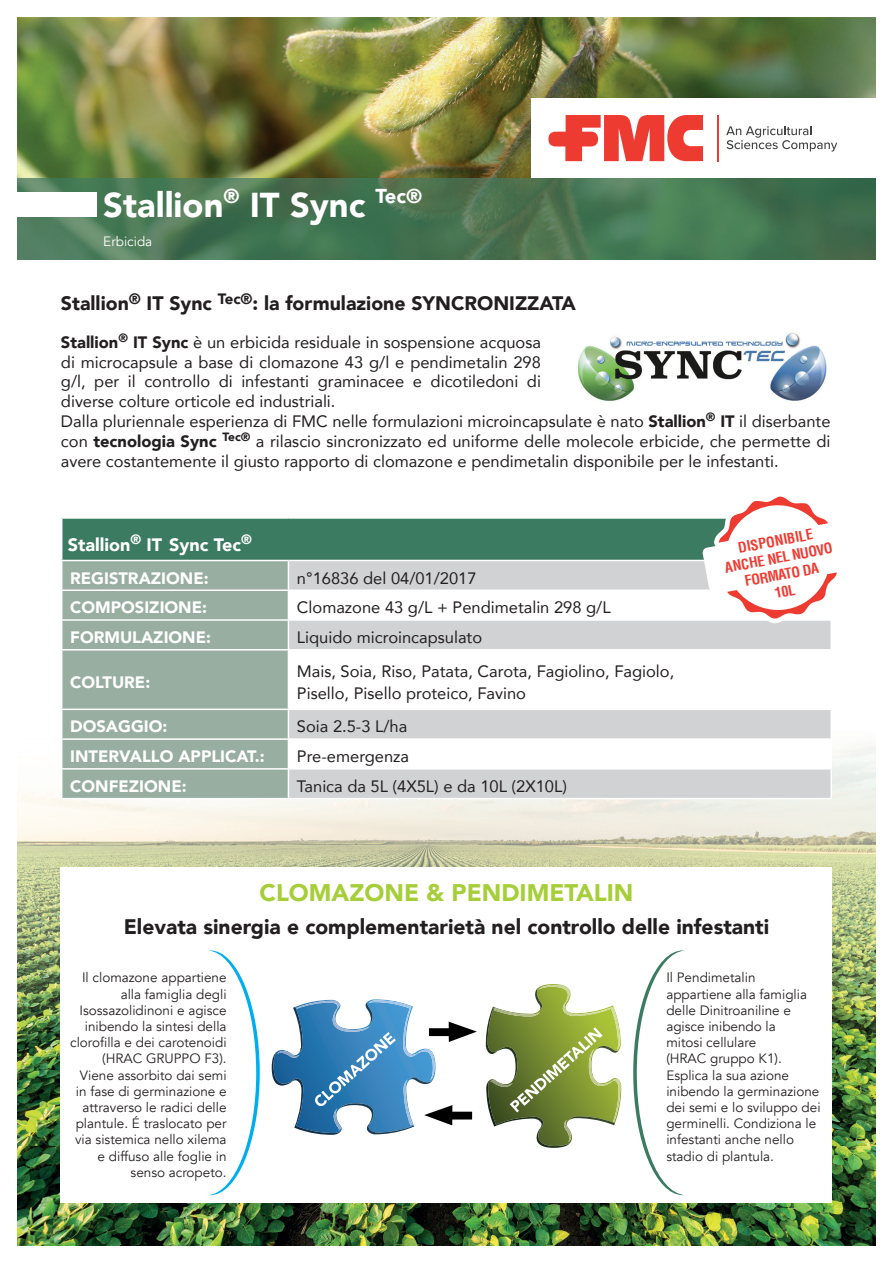
<style>
.page{position:relative;width:893px;height:1263px;background:#fff}
.page>*{position:absolute;margin:0;border:0;box-sizing:border-box;transform-origin:0 0}
.t1{font:900 34.5px "Avenir";color:#fff}
.t2{font:900 24px "Avenir";color:#a6ce39}
.t3{font:900 21px "Avenir";color:#231f20}
.t4{font:900 19.5px "Avenir";color:#231f20}
.t5{font:900 18px "Avenir";color:#fff}
.t6{font:16.5px/19.8px "Avenir";color:#231f20}
.t7{font:900 16.5px "Avenir";color:#fff}
.t8{font:700 condensed 14.25px/17.1px "Helvetica LT";color:#ee3b32;text-align:center}
.t9{font:13.5px/16.2px "Avenir";color:#231f20;text-align:right}
.t10{font:13.5px "Avenir";color:#fff}
.s1{font-weight:900}
</style>
<div class="page">
<img style="left:17px;top:746px;width:858px;height:500px">
<img style="left:17px;top:17px;width:859px;height:161px">
<img style="left:17px;top:178px;width:859px;height:81px">
<div style="left:17px;top:192px;width:80px;height:25px;background:#fff"></div>
<img style="left:578px;top:333px;width:249px;height:68px">
<div style="left:61px;top:867px;width:771px;height:336px;background:#fff"></div>
<svg style="left:208px;top:950px;width:52px;height:245px"></svg>
<svg style="left:633px;top:950px;width:51px;height:245px"></svg>
<svg style="left:486px;top:984px;width:134px;height:164px"></svg>
<svg style="left:272px;top:999px;width:205px;height:136px"></svg>
<div style="left:62px;top:518px;width:769px;height:42px;background:#3b7b61"></div>
<div style="left:62px;top:561px;width:226px;height:237px;background:#97aea0"></div>
<div style="left:289px;top:561px;width:541px;height:237px;background:#d1d2d4"></div>
<svg style="left:289px;top:591px;width:541px;height:177px"></svg>
<hr style="left:61px;top:517px;width:227px;height:2px;background:#fff">
<hr style="left:288px;top:517px;width:544px;height:2px;background:#fff">
<hr style="left:61px;top:589px;width:227px;height:2px;background:#fff">
<hr style="left:288px;top:589px;width:544px;height:2px;background:#fff">
<hr style="left:61px;top:619px;width:227px;height:2px;background:#fff">
<hr style="left:288px;top:619px;width:544px;height:2px;background:#fff">
<hr style="left:61px;top:649px;width:227px;height:1px;background:#fff">
<hr style="left:61px;top:708px;width:227px;height:2px;background:#fff">
<hr style="left:61px;top:738px;width:227px;height:2px;background:#fff">
<hr style="left:61px;top:768px;width:227px;height:2px;background:#fff">
<svg style="left:61px;top:746px;width:1px;height:52px"></svg>
<hr style="left:61px;top:798px;width:227px;height:1px;background:#fff">
<hr style="left:288px;top:649px;width:544px;height:1px;background:#fff">
<hr style="left:288px;top:708px;width:544px;height:2px;background:#fff">
<hr style="left:288px;top:738px;width:544px;height:2px;background:#fff">
<hr style="left:830px;top:740px;width:2px;height:28px;background:#fff">
<hr style="left:288px;top:768px;width:544px;height:2px;background:#fff">
<svg style="left:288px;top:738px;width:1px;height:60px"></svg>
<hr style="left:830px;top:770px;width:2px;height:28px;background:#fff">
<hr style="left:288px;top:798px;width:544px;height:1px;background:#fff">
<svg style="left:702px;top:496px;width:135px;height:127px"></svg>
<div style="left:531px;top:98px;width:362px;height:80px;background:#fff"></div>
<svg style="left:548px;top:115px;width:155px;height:46px"></svg>
<hr style="left:718px;top:115px;width:1px;height:46px;background:#ee3b32">
<svg style="left:726px;top:126px;width:111px;height:26px"></svg>
<h1 class="t1" style="left:103px;top:175px;width:320px">Stallion<sup>®</sup> IT Sync <sup>Tec®</sup></h1>
<p class="t10" style="left:103px;top:233px;width:50px">Erbicida</p>
<p class="t4" style="left:61px;top:287px;width:517px">Stallion<sup>®</sup> IT Sync <sup>Tec®</sup>: la formulazione SYNCRONIZZATA</p>
<p class="t6" style="left:61px;top:332px;width:771px"><span class="s1">Stallion</span><sup>®</sup> <span class="s1">IT Sync</span> è un erbicida residuale in sospensione acquosa<br>di microcapsule a base di clomazone 43 g/l e pendimetalin 298<br>g/l, per il controllo di infestanti graminacee e dicotiledoni di<br>diverse colture orticole ed industriali.<br>Dalla pluriennale esperienza di FMC nelle formulazioni microincapsulate è nato <span class="s1">Stallion</span><sup>®</sup> <span class="s1">IT</span> il diserbante con <span class="s1">tecnologia Sync</span> <sup>Tec®</sup> a rilascio sincronizzato ed uniforme delle molecole erbicide, che permette di avere costantemente il giusto rapporto di clomazone e pendimetalin disponibile per le infestanti.</p>
<p class="t5" style="left:68px;top:529px;width:186px">Stallion<sup>®</sup> IT Sync Tec<sup>®</sup></p>
<p class="t7" style="left:70px;top:564px;width:140px">REGISTRAZIONE:</p>
<p class="t6" style="left:297px;top:567px;width:181px">n°16836 del 04/01/2017</p>
<p class="t7" style="left:70px;top:593px;width:138px">COMPOSIZIONE:</p>
<p class="t6" style="left:297px;top:597px;width:315px">Clomazone 43 g/L + Pendimetalin 298 g/L</p>
<p class="t7" style="left:70px;top:623px;width:142px">FORMULAZIONE:</p>
<p class="t6" style="left:297px;top:627px;width:187px">Liquido microincapsulato</p>
<p class="t7" style="left:70px;top:668px;width:82px">COLTURE:</p>
<p class="t6" style="left:297px;top:659px;width:379px;line-height:22.5px">Mais, Soia, Riso, Patata, Carota, Fagiolino, Fagiolo,<br>Pisello, Pisello proteico, Favino</p>
<p class="t7" style="left:70px;top:712px;width:99px">DOSAGGIO:</p>
<p class="t6" style="left:297px;top:716px;width:112px">Soia 2.5-3 L/ha</p>
<p class="t7" style="left:70px;top:742px;width:196px">INTERVALLO APPLICAT.:</p>
<p class="t6" style="left:297px;top:746px;width:114px">Pre-emergenza</p>
<p class="t7" style="left:70px;top:772px;width:118px">CONFEZIONE:</p>
<p class="t6" style="left:297px;top:776px;width:271px">Tanica da 5L (4X5L) e da 10L (2X10L)</p>
<h2 class="t2" style="left:260px;top:872px;width:375px">CLOMAZONE &amp; PENDIMETALIN</h2>
<p class="t8" style="left:720px;top:542px;width:111px;rotate:-10deg">DISPONIBILE<br>ANCHE NEL NUOVO<br>FORMATO DA<br>10L</p>
<p class="t3" style="left:124px;top:908px;width:647px">Elevata sinergia e complementarietà nel controllo delle infestanti</p>
<p class="t9" style="left:70px;top:970px;width:158px">Il clomazone appartiene alla famiglia degli<br>Isossazolidinoni e agisce inibendo la sintesi della clorofilla e dei carotenoidi (HRAC GRUPPO F3).<br>Viene assorbito dai semi in fase di germinazione e attraverso le radici delle plantule. É traslocato per via sistemica nello xilema e diffuso alle foglie in senso acropeto.</p>
<p class="t9" style="left:666px;top:970px;width:156px;text-align:left">Il Pendimetalin appartiene alla famiglia delle Dinitroaniline e agisce inibendo la<br>mitosi cellulare<br>(HRAC gruppo K1).<br>Esplica la sua azione inibendo la germinazione dei semi e lo sviluppo dei germinelli. Condiziona le infestanti anche nello stadio di plantula.</p>
</div>
